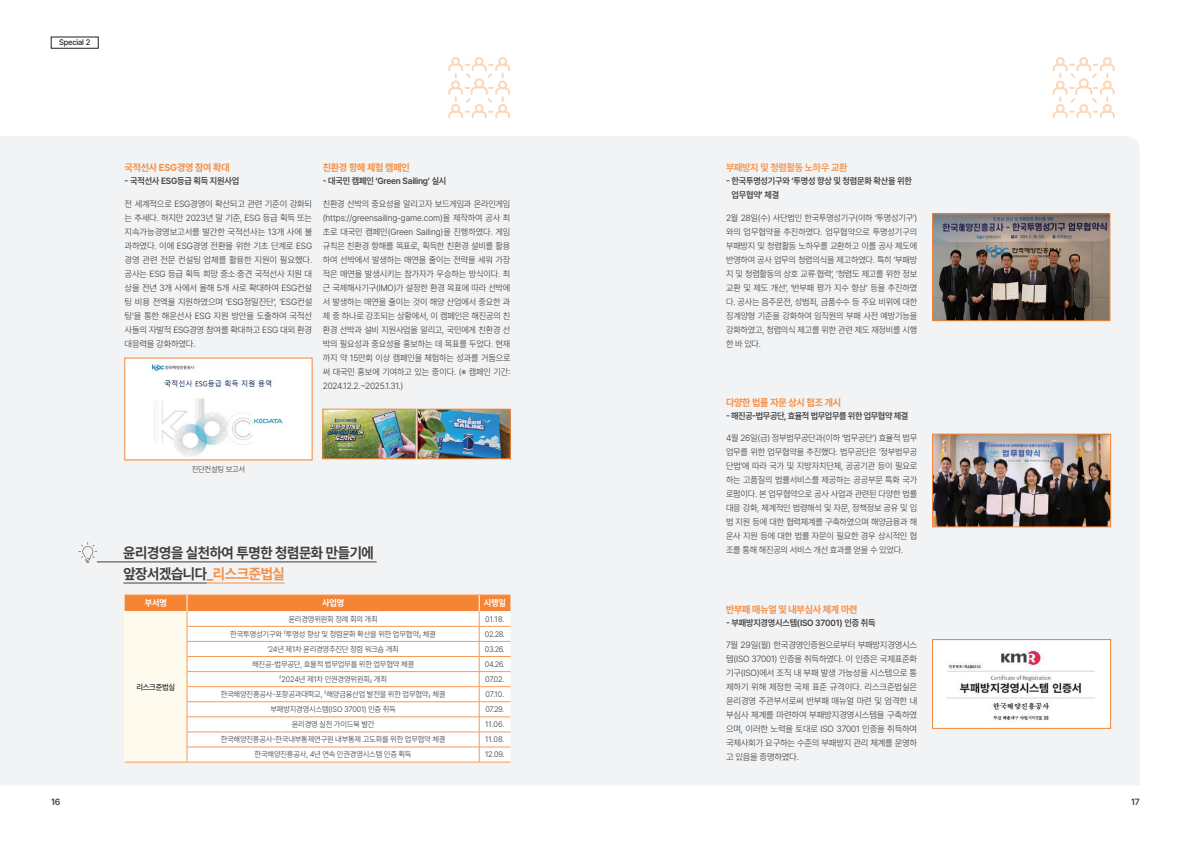
<style>
.page{position:relative;width:1191px;height:842px;background:#fff}
.page>*{position:absolute;margin:0;border:0;box-sizing:border-box;transform-origin:0 0}
.t1{font:700 14.8px/21.1px "Pretendard";letter-spacing:-.025em;color:#3e3e3f;scale:.96 1}
.t2{font:700 10px "Pretendard";letter-spacing:-.025em;color:#f68f46;scale:.96 1}
.t3{font:600 10px "Pretendard";letter-spacing:-.025em;color:#f68f46;scale:.96 1}
.t4{font:300 9px/14px "Pretendard";letter-spacing:-.025em;color:#3e3e3f;text-align:justify;scale:.96 1}
.t5{font:300 9px/14px "Pretendard";letter-spacing:-.025em;color:#3e3e3f;text-align:justify}
.t6{font:600 9px/14px "Pretendard";letter-spacing:-.025em;color:#3e3e3f;scale:.96 1}
.t7{font:600 9px "Pretendard";letter-spacing:-.045em;color:#3e3e3f;scale:.96 1}
.t8{font:700 9px "Pretendard";letter-spacing:-.025em;color:#fff;scale:.96 1}
.t9{font:600 9px "Pretendard";letter-spacing:-.025em;color:#3e3e3f}
.t10{font:300 8px "Pretendard";letter-spacing:-.025em;color:#3e3e3f;scale:.96 1}
.t11{font:300 8px "Pretendard";letter-spacing:-.025em;color:#3e3e3f;scale:.95 1}
.t12{font:500 8px "Pretendard";letter-spacing:-.02em;color:#231f20}
.t13{font:600 8px "Pretendard";letter-spacing:-.03em;color:#3e3e3f;scale:.96 1}
.s1{color:#f68f46}
</style>
<div class="page">
<div style="left:0;top:136px;width:1140px;height:649px;background:#f2f3f4"></div>
<hr style="left:97px;top:561px;width:279px;height:1px;background:#3e3e3f">
<hr style="left:123px;top:583px;width:84px;height:1px;background:#3e3e3f">
<hr style="left:207px;top:583px;width:77px;height:1px;background:#f68f46">
<svg style="left:78px;top:542px;width:19px;height:21px"></svg>
<img style="left:934px;top:216px;width:174px;height:103px">
<div style="left:932px;top:214px;width:178px;height:107px;border:1px solid #f58434"></div>
<img style="left:127px;top:360px;width:183px;height:98px">
<img style="left:934px;top:641px;width:174px;height:85px">
<div style="left:932px;top:639px;width:178px;height:89px;border:1px solid #f58434"></div>
<img style="left:934px;top:436px;width:174px;height:89px">
<div style="left:932px;top:434px;width:178px;height:93px;border:1px solid #f58434"></div>
<hr style="left:125px;top:762px;width:62px;height:1px;background:#f89a58">
<hr style="left:187px;top:762px;width:292px;height:1px;background:#f89a58">
<hr style="left:479px;top:762px;width:31px;height:1px;background:#f89a58">
<svg style="left:125px;top:595px;width:385px;height:167px"></svg>
<svg style="left:1053px;top:57px;width:61px;height:61px"></svg>
<svg style="left:448px;top:57px;width:62px;height:61px"></svg>
<img style="left:325px;top:409px;width:183px;height:50px">
<div style="left:323px;top:409px;width:93px;height:50px;border:1px solid #f58434"></div>
<div style="left:417px;top:409px;width:93px;height:50px;border:1px solid #f58434"></div>
<p class="t12" style="left:59px;top:37px;width:33px">Special 2</p>
<p class="t2" style="left:125px;top:160px;width:111px">국적선사 ESG경영 참여 확대</p>
<p class="t6" style="left:125px;top:174px;width:121px">- 국적선사 ESG등급 획득 지원사업</p>
<p class="t5" style="left:125px;top:196px;width:189px">전 세계적으로 ESG경영이 확산되고 관련 기준이 강화되 는 추세다. 하지만 2023년 말 기준, ESG 등급 획득 또는 지속가능경영보고서를 발간한 국적선사는 13개 사에 불 과하였다. 이에 ESG경영 전환을 위한 기초 단계로 ESG 경영 관련 전문 컨설팅 업체를 활용한 지원이 필요했다. 공사는 ESG 등급 획득 희망 중소‧중견 국적선사 지원 대 상을 전년 3개 사에서 올해 5개 사로 확대하여 ESG컨설 팅 비용 전액을 지원하였으며 ‘ESG정밀진단’, ‘ESG컨설 팅’을 통한 해운선사 ESG 지원 방안을 도출하여 국적선 사들의 자발적 ESG경영 참여를 확대하고 ESG 대외 환경 대응력을 강화하였다.</p>
<p class="t2" style="left:323px;top:160px;width:92px">친환경 항해 체험 캠페인</p>
<p class="t6" style="left:323px;top:174px;width:130px">- 대국민 캠페인 ‘Green Sailing’ 실시</p>
<p class="t4" style="left:323px;top:196px;width:197px">친환경 선박의 중요성을 알리고자 보드게임과 온라인게임 (https://greensailing-game.com)을 제작하여 공사 최 초로 대국민 캠페인(Green Sailing)을 진행하였다. 게임 규칙은 친환경 항해를 목표로, 획득한 친환경 설비를 활용 하여 선박에서 발생하는 매연을 줄이는 전략을 세워 가장 적은 매연을 발생시키는 참가자가 우승하는 방식이다. 최 근 국제해사기구(IMO)가 설정한 환경 목표에 따라 선박에 서 발생하는 매연을 줄이는 것이 해양 산업에서 중요한 과 제 중 하나로 강조되는 상황에서, 이 캠페인은 해진공의 친 환경 선박과 설비 지원사업을 알리고, 국민에게 친환경 선 박의 필요성과 중요성을 홍보하는 데 목표를 두었다. 현재 까지 약 15만회 이상 캠페인을 체험하는 성과를 거둠으로 써 대국민 홍보에 기여하고 있는 중이다. (※ 캠페인 기간:<br>2024.12.2.~2025.1.31.)</p>
<p class="t10" style="left:192px;top:464px;width:57px">진단컨설팅 보고서</p>
<h1 class="t1" style="left:123px;top:541px;width:262px">윤리경영을 실천하여 투명한 청렴문화 만들기에 앞장서겠습니다<span class="s1">_리스크준법실</span></h1>
<p class="t8" style="left:145px;top:597px;width:24px">부서명</p>
<p class="t8" style="left:322px;top:597px;width:24px">사업명</p>
<p class="t8" style="left:484px;top:597px;width:24px">시행일</p>
<p class="t13" style="left:136px;top:681px;width:42px">리스크준법실</p>
<p class="t10" style="left:288px;top:613px;width:94px">윤리경영위원회 정례 회의 개최</p>
<p class="t10" style="left:485px;top:613px;width:22px">01.18.</p>
<p class="t10" style="left:230px;top:628px;width:216px">한국투명성기구와 「투명성 향상 및 청렴문화 확산을 위한 업무협약」 체결</p>
<p class="t11" style="left:485px;top:628px;width:22px">02.28.</p>
<p class="t10" style="left:267px;top:643px;width:138px">’24년 제1차 윤리경영추진단 청렴 워크숍 개최</p>
<p class="t11" style="left:485px;top:643px;width:22px">03.26.</p>
<p class="t10" style="left:252px;top:658px;width:170px">해진공-법무공단, 효율적 법무업무를 위한 업무협약 체결</p>
<p class="t11" style="left:485px;top:658px;width:22px">04.26.</p>
<p class="t10" style="left:279px;top:674px;width:114px">「2024년 제1차 인권경영위원회」 개최</p>
<p class="t10" style="left:485px;top:674px;width:22px">07.02.</p>
<p class="t10" style="left:221px;top:689px;width:236px">한국해양진흥공사-포항공과대학교, 「해양금융산업 발전을 위한 업무협약」 체결</p>
<p class="t10" style="left:485px;top:689px;width:21px">07.10.</p>
<p class="t10" style="left:270px;top:704px;width:132px">부패방지경영시스템(ISO 37001) 인증 취득</p>
<p class="t10" style="left:485px;top:704px;width:21px">07.29.</p>
<p class="t10" style="left:292px;top:719px;width:88px">윤리경영 실천 가이드북 발간</p>
<p class="t10" style="left:485px;top:719px;width:21px">11.06.</p>
<p class="t10" style="left:221px;top:734px;width:236px">한국해양진흥공사-한국내부통제연구원 내부통제 고도화를 위한 업무협약 체결</p>
<p class="t10" style="left:485px;top:734px;width:22px">11.08.</p>
<p class="t10" style="left:255px;top:749px;width:165px">한국해양진흥공사, 4년 연속 인권경영시스템 인증 획득</p>
<p class="t10" style="left:485px;top:749px;width:22px">12.09.</p>
<p class="t3" style="left:726px;top:160px;width:128px">부패방지 및 청렴활동 노하우 교환</p>
<p class="t6" style="left:731px;top:174px;width:189px;text-indent:-5px">- 한국투명성기구와 ‘투명성 향상 및 청렴문화 확산을 위한 업무협약’ 체결</p>
<p class="t4" style="left:726px;top:210px;width:201px">2월 28일(수) 사단법인 한국투명성기구(이하 ‘투명성기구’) 와의 업무협약을 추진하였다. 업무협약으로 투명성기구의 부패방지 및 청렴활동 노하우를 교환하고 이를 공사 제도에 반영하여 공사 업무의 청렴의식을 제고하였다. 특히 ‘부패방 지 및 청렴활동의 상호 교류‧협력’, ‘청렴도 제고를 위한 정보 교환 및 제도 개선’, ‘반부패 평가 지수 향상’ 등을 추진하였 다. 공사는 음주운전, 성범죄, 금품수수 등 주요 비위에 대한 징계양형 기준을 강화하여 임직원의 부패 사전 예방기능을 강화하였고, 청렴의식 제고를 위한 관련 제도 재정비를 시행 한 바 있다.</p>
<p class="t2" style="left:726px;top:395px;width:121px">다양한 법률 자문 상시 협조 개시</p>
<p class="t7" style="left:726px;top:409px;width:191px">- 해진공-법무공단, 효율적 법무업무를 위한 업무협약 체결</p>
<p class="t4" style="left:726px;top:431px;width:201px">4월 26일(금) 정부법무공단과(이하 ‘법무공단’) 효율적 법무 업무를 위한 업무협약을 추진했다. 법무공단은 ‘정부법무공 단법’에 따라 국가 및 지방자치단체, 공공기관 등이 필요로 하는 고품질의 법률서비스를 제공하는 공공부문 특화 국가 로펌이다. 본 업무협약으로 공사 사업과 관련된 다양한 법률 대응 강화, 체계적인 법령해석 및 자문, 정책정보 공유 및 입 법 지원 등에 대한 협력체계를 구축하였으며 해양금융과 해 운사 지원 등에 대한 법률 자문이 필요한 경우 상시적인 협 조를 통해 해진공의 서비스 개선 효과를 얻을 수 있었다.</p>
<p class="t2" style="left:726px;top:602px;width:138px">반부패 매뉴얼 및 내부심사 체계 마련</p>
<p class="t6" style="left:726px;top:615px;width:157px">- 부패방지경영시스템(ISO 37001) 인증 취득</p>
<p class="t5" style="left:726px;top:638px;width:193px">7월 29일(월) 한국경영인증원으로부터 부패방지경영시스 템(ISO 37001) 인증을 취득하였다. 이 인증은 국제표준화 기구(ISO)에서 조직 내 부패 발생 가능성을 시스템으로 통 제하기 위해 제정한 국제 표준 규격이다. 리스크준법실은 윤리경영 주관부서로써 반부패 매뉴얼 마련 및 엄격한 내 부심사 체계를 마련하여 부패방지경영시스템을 구축하였 으며, 이러한 노력을 토대로 ISO 37001 인증을 취득하여 국제사회가 요구하는 수준의 부패방지 관리 체계를 운영하 고 있음을 증명하였다.</p>
<p class="t9" style="left:51px;top:795px;width:11px">16</p>
<p class="t9" style="left:1131px;top:795px;width:10px">17</p>
</div>
